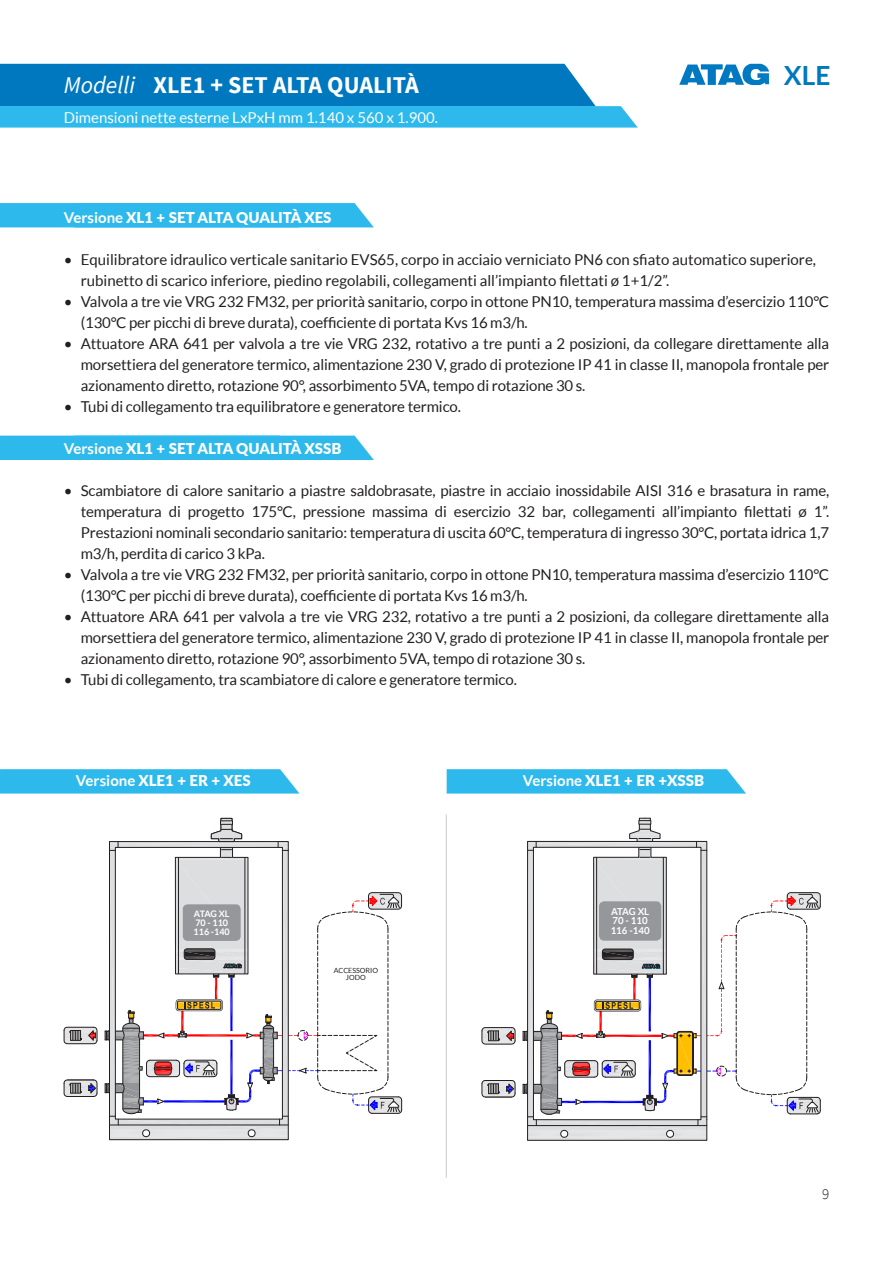
<style>
.page{position:relative;width:893px;height:1263px;background:#fff}
.page>*{position:absolute;margin:0;border:0;box-sizing:border-box;transform-origin:0 0}
.t1{font:700 26.4px "Lato";color:#0078c0}
.t2{font:700 24px "Source Sans Pro";color:#fff}
.t3{font:15px/21px "Lato";letter-spacing:-.01em;color:#231f20}
.Titolo_tab{font:900 15px "Lato";color:#fff}
.t4{font:15px "Lato";color:#fff}
.Normale{font:900 15px "Lato";color:#fff}
.t5{font:300 15px "Source Sans Pro";color:#231f20}
.t6{font:700 9.6px "Lato";color:#fff}
.t7{font:700 9px "Lato";color:#fff}
.t8{font:7.2px "Lato";color:#231f20}
.s1{font-weight:400;font-style:italic}
.s2{font-weight:700}
</style>
<div class="page">
<div style="left:0;top:203px;width:374px;height:24px;background:#2db9ec"></div>
<div style="left:0;top:436px;width:374px;height:24px;background:#2db9ec"></div>
<svg style="left:0;top:769px;width:299px;height:24px;background:#35bbec"></svg>
<svg style="left:447px;top:769px;width:299px;height:24px;background:#35bbec"></svg>
<svg style="left:0;top:64px;width:638px;height:64px;background:#2097d2"></svg>
<svg style="left:481px;top:817px;width:227px;height:324px"></svg>
<svg style="left:523px;top:818px;width:298px;height:322px"></svg>
<hr style="left:446px;top:814px;width:1px;height:364px;background:#939598">
<svg style="left:63px;top:817px;width:340px;height:324px"></svg>
<svg style="left:105px;top:818px;width:297px;height:322px"></svg>
<div style="left:183px;top:904px;width:58px;height:37px;background:#95979a;border-radius:5px"></div>
<svg style="left:679px;top:64px;width:74px;height:21px"></svg>
<div style="left:599px;top:901px;width:62px;height:40px;background:#95979a;border-radius:5px"></div>
<p class="t2" style="left:64px;top:69px;width:357px"><span class="s1">Modelli</span> XLE1 + SET ALTA QUALITÀ</p>
<p class="t4" style="left:64px;top:109px;width:376px">Dimensioni nette esterne LxPxH mm 1.140 x 560 x 1.900.</p>
<p class="t1" style="left:784px;top:60px;width:48px">XLE</p>
<p class="Titolo_tab" style="left:64px;top:206px;width:269px"><span class="s2">Versione</span> XL1 + SET ALTA QUALITÀ XES</p>
<p class="t3" style="left:81px;top:249px;width:737px;text-indent:-17px">• Equilibratore idraulico verticale sanitario EVS65, corpo in acciaio verniciato PN6 con sfiato automatico superiore, rubinetto di scarico inferiore, piedino regolabili, collegamenti all’impianto filettati ø 1+1/2”.</p>
<p class="t3" style="left:81px;top:291px;width:750px;text-indent:-17px">• Valvola a tre vie VRG 232 FM32, per priorità sanitario, corpo in ottone PN10, temperatura massima d’esercizio 110°C (130°C per picchi di breve durata), coefficiente di portata Kvs 16 m3/h.</p>
<p class="t3" style="left:81px;top:333px;width:750px;text-align:justify;text-indent:-17px">• Attuatore ARA 641 per valvola a tre vie VRG 232, rotativo a tre punti a 2 posizioni, da collegare direttamente alla morsettiera del generatore termico, alimentazione 230 V, grado di protezione IP 41 in classe II, manopola frontale per azionamento diretto, rotazione 90°, assorbimento 5VA, tempo di rotazione 30 s.</p>
<p class="t3" style="left:64px;top:396px;width:399px">• Tubi di collegamento tra equilibratore e generatore termico.</p>
<p class="Normale" style="left:64px;top:437px;width:279px"><span class="s2">Versione</span> XL1 + SET ALTA QUALITÀ XSSB</p>
<p class="t3" style="left:81px;top:480px;width:750px;text-align:justify;text-indent:-17px">• Scambiatore di calore sanitario a piastre saldobrasate, piastre in acciaio inossidabile AISI 316 e brasatura in rame, temperatura di progetto 175°C, pressione massima di esercizio 32 bar, collegamenti all’impianto filettati ø 1”.<br>Prestazioni nominali secondario sanitario: temperatura di uscita 60°C, temperatura di ingresso 30°C, portata idrica 1,7 m3/h, perdita di carico 3 kPa.</p>
<p class="t3" style="left:81px;top:564px;width:750px;text-indent:-17px">• Valvola a tre vie VRG 232 FM32, per priorità sanitario, corpo in ottone PN10, temperatura massima d’esercizio 110°C (130°C per picchi di breve durata), coefficiente di portata Kvs 16 m3/h.</p>
<p class="t3" style="left:81px;top:606px;width:750px;text-align:justify;text-indent:-17px">• Attuatore ARA 641 per valvola a tre vie VRG 232, rotativo a tre punti a 2 posizioni, da collegare direttamente alla morsettiera del generatore termico, alimentazione 230 V, grado di protezione IP 41 in classe II, manopola frontale per azionamento diretto, rotazione 90°, assorbimento 5VA, tempo di rotazione 30 s.</p>
<p class="t3" style="left:64px;top:669px;width:455px">• Tubi di collegamento, tra scambiatore di calore e generatore termico.</p>
<p class="Titolo_tab" style="left:76px;top:769px;width:176px"><span class="s2">Versione</span> XLE1 + ER + XES</p>
<p class="Titolo_tab" style="left:523px;top:770px;width:183px"><span class="s2">Versione</span> XLE1 + ER +XSSB</p>
<p class="t7" style="left:194px;top:908px;width:37px">ATAG XL</p>
<p class="t7" style="left:195px;top:917px;width:34px">70 - 110</p>
<p class="t7" style="left:194px;top:926px;width:38px">116 -140</p>
<p class="t8" style="left:334px;top:967px;width:46px">ACCESSORIO</p>
<p class="t8" style="left:346px;top:974px;width:21px">JODO</p>
<p class="t6" style="left:611px;top:906px;width:40px">ATAG XL</p>
<p class="t6" style="left:613px;top:915px;width:37px">70 - 110</p>
<p class="t6" style="left:611px;top:925px;width:40px">116 -140</p>
<p class="t5" style="left:822px;top:1185px;width:9px">9</p>
</div>
